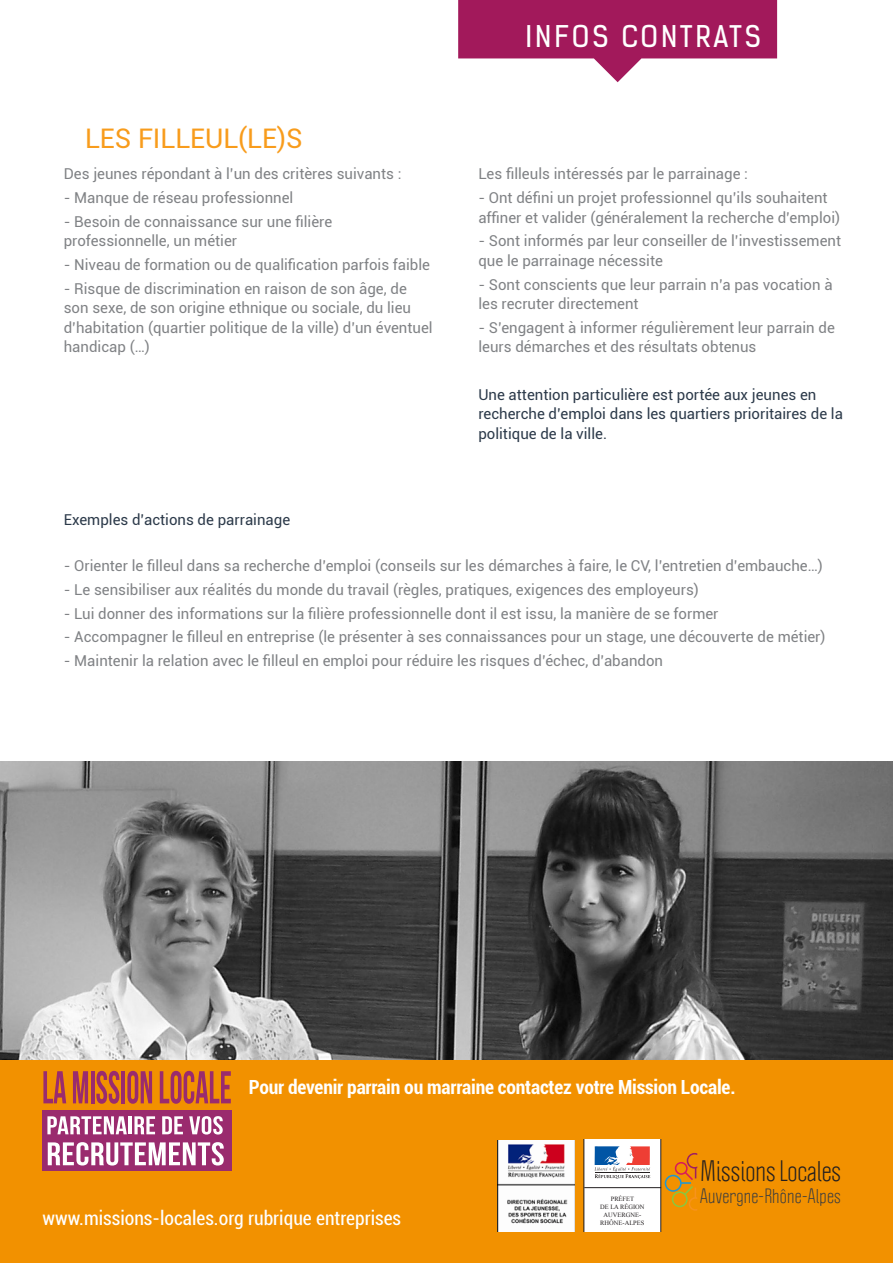
<style>
.page{position:relative;width:893px;height:1263px;background:#fff}
.page>*{position:absolute;margin:0;border:0;box-sizing:border-box;transform-origin:0 0}
.t1{font:28.5px "Kelson Sans";letter-spacing:.1em;color:#fff}
.TXT_courant{font:27px "Roboto";color:#f89c1c}
.t2{font:25.95px "Politica";color:#231f20}
.TXT_intro{font:700 condensed 19.5px "Roboto";letter-spacing:-.01em;color:#fff}
.TXT_intro-2{font:condensed 19.5px "Roboto";color:#fff}
.t3{font:18.15px "Politica";letter-spacing:.015em;color:#3e3e3f}
.TXT_courant-2{font:15px/19.5px "Roboto";color:#808285}
.TXT_courant-3{font:15px/19.5px "Roboto";color:#2c3a4a}
.t4{font:6.45px/7.8px "Times New Roman";color:#231f20;text-align:center}
</style>
<div class="page">
<div style="left:0;top:1060px;width:893px;height:203px;background:#f29100"></div>
<svg style="left:458px;top:0;width:319px;height:82px"></svg>
<svg style="left:584px;top:1140px;width:113px;height:92px"></svg>
<hr style="left:584px;top:1187px;width:77px;height:1px;background:#231f20">
<div style="left:43px;top:1110px;width:189px;height:61px;background:#9a2b6e"></div>
<svg style="left:47px;top:1116px;width:80px;height:18px"></svg>
<hr style="left:129px;top:1116px;width:3px;height:18px;background:#fff">
<svg style="left:134px;top:1116px;width:21px;height:18px"></svg>
<svg style="left:162px;top:1116px;width:21px;height:18px"></svg>
<svg style="left:189px;top:1116px;width:34px;height:18px"></svg>
<svg style="left:48px;top:1142px;width:176px;height:23px"></svg>
<svg style="left:43px;top:1071px;width:23px;height:32px"></svg>
<svg style="left:73px;top:1071px;width:15px;height:32px"></svg>
<hr style="left:91px;top:1071px;width:3px;height:32px;background:#9a2b6e">
<svg style="left:96px;top:1071px;width:23px;height:33px"></svg>
<hr style="left:121px;top:1071px;width:4px;height:32px;background:#9a2b6e">
<svg style="left:127px;top:1071px;width:25px;height:33px"></svg>
<svg style="left:160px;top:1071px;width:71px;height:33px"></svg>
<img style="left:0;top:761px;width:893px;height:299px">
<img style="left:497px;top:1140px;width:78px;height:91px">
<p class="TXT_courant" style="left:85px;top:119px;width:219px">LES FILLEUL(LE)S</p>
<p class="TXT_courant-2" style="left:64px;top:164px;width:339px">Des jeunes répondant à l’un des critères suivants :</p>
<p class="TXT_courant-2" style="left:64px;top:187px;width:231px">- Manque de réseau professionnel</p>
<p class="TXT_courant-2" style="left:64px;top:211px;width:270px">- Besoin de connaissance sur une filière professionnelle, un métier</p>
<p class="TXT_courant-2" style="left:64px;top:254px;width:368px">- Niveau de formation ou de qualification parfois faible</p>
<p class="TXT_courant-2" style="left:64px;top:278px;width:370px">- Risque de discrimination en raison de son âge, de son sexe, de son origine ethnique ou sociale, du lieu d’habitation (quartier politique de la ville) d’un éventuel handicap (…)</p>
<h1 class="t1" style="left:526px;top:19px;width:237px">INFOS CONTRATS</h1>
<p class="TXT_courant-2" style="left:478px;top:164px;width:271px">Les filleuls intéressés par le parrainage :</p>
<p class="TXT_courant-2" style="left:478px;top:187px;width:363px">- Ont défini un projet professionnel qu’ils souhaitent affiner et valider (généralement la recherche d’emploi)</p>
<p class="TXT_courant-2" style="left:478px;top:231px;width:364px">- Sont informés par leur conseiller de l’investissement que le parrainage nécessite</p>
<p class="TXT_courant-2" style="left:478px;top:274px;width:356px">- Sont conscients que leur parrain n’a pas vocation à les recruter directement</p>
<p class="TXT_courant-2" style="left:478px;top:317px;width:358px">- S’engagent à informer régulièrement leur parrain de leurs démarches et des résultats obtenus</p>
<p class="TXT_courant-3" style="left:478px;top:384px;width:366px">Une attention particulière est portée aux jeunes en recherche d’emploi dans les quartiers prioritaires de la politique de la ville.</p>
<p class="TXT_courant-3" style="left:64px;top:509px;width:228px">Exemples d’actions de parrainage</p>
<p class="TXT_courant-2" style="left:64px;top:555px;width:761px">- Orienter le filleul dans sa recherche d’emploi (conseils sur les démarches à faire, le CV, l’entretien d’embauche…)</p>
<p class="TXT_courant-2" style="left:64px;top:579px;width:637px">- Le sensibiliser aux réalités du monde du travail (règles, pratiques, exigences des employeurs)</p>
<p class="TXT_courant-2" style="left:64px;top:603px;width:656px">- Lui donner des informations sur la filière professionnelle dont il est issu, la manière de se former</p>
<p class="TXT_courant-2" style="left:64px;top:627px;width:763px">- Accompagner le filleul en entreprise (le présenter à ses connaissances pour un stage, une découverte de métier)</p>
<p class="TXT_courant-2" style="left:64px;top:650px;width:601px">- Maintenir la relation avec le filleul en emploi pour réduire les risques d’échec, d’abandon</p>
<p class="TXT_intro" style="left:249px;top:1074px;width:488px">Pour devenir parrain ou marraine contactez votre Mission Locale.</p>
<p class="TXT_intro-2" style="left:43px;top:1204px;width:360px">www.missions-locales.org rubrique entreprises</p>
<h3 class="t2" style="left:700px;top:1154px;width:142px">Missions Locales</h3>
<p class="t4" style="left:611px;top:1195px;width:25px">PRÉFET</p>
<p class="t3" style="left:700px;top:1184px;width:142px">Auvergne-Rhône-Alpes</p>
<p class="t4" style="left:600px;top:1203px;width:46px">DE LA RÉGION<br>AUVERGNE-<br>RHÔNE-ALPES</p>
</div>
